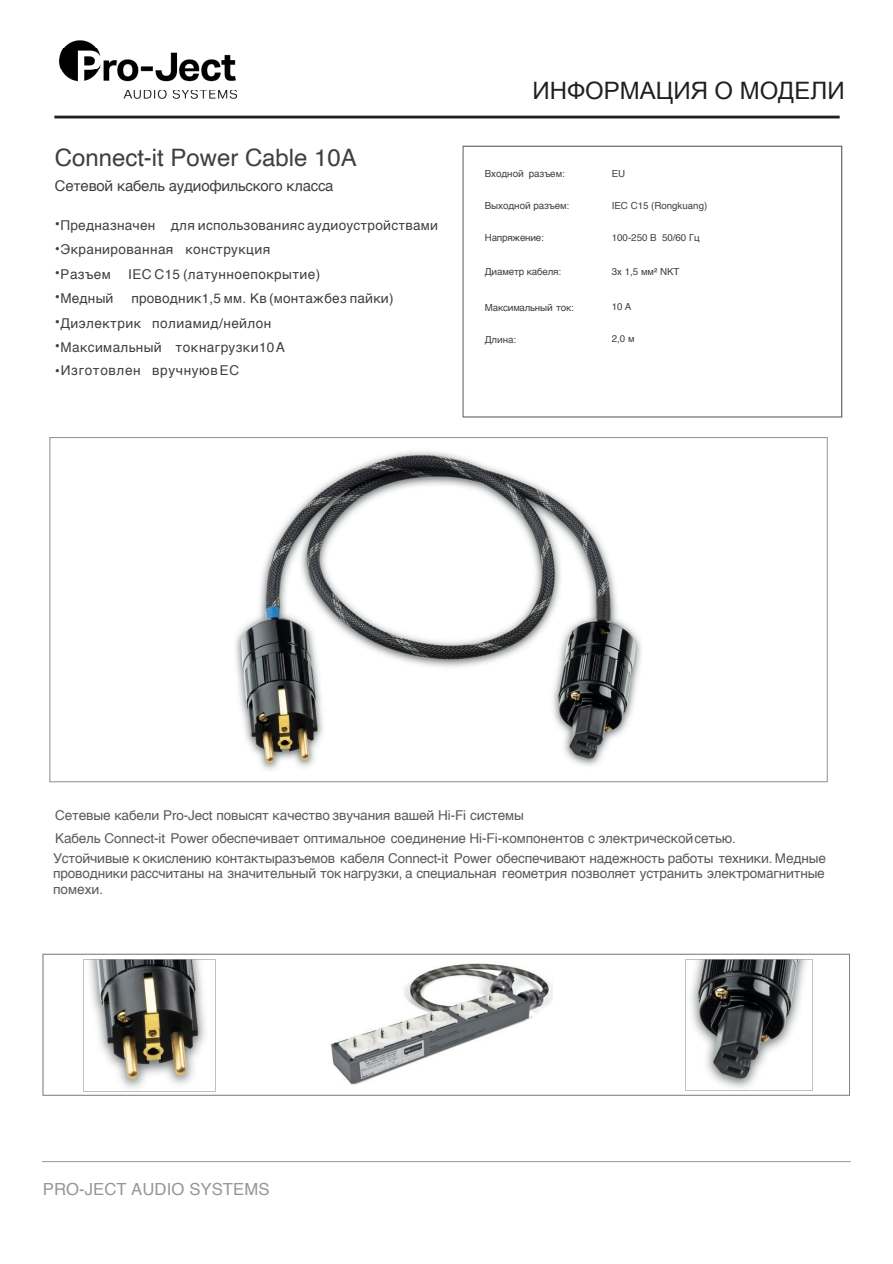
<style>
.page{position:relative;width:893px;height:1264px;background:#fff}
.page>*{position:absolute;margin:0;border:0;box-sizing:border-box;transform-origin:0 0}
.t1{font:24px "Helvetica";color:#3f3f3f}
.t2{font:24px "Arial Unicode MS";color:#231f20}
.t3{font:16.65px "Helvetica";letter-spacing:.005em;color:#969696}
.t4{font:14.85px "Helvetica";letter-spacing:-.015em;color:#3f3f3f}
.t5{font:13.5px/15.1px "Helvetica";letter-spacing:-.01em;color:#595959}
.t6{font:13.5px "Helvetica";letter-spacing:.03em;color:#3f3f3f}
.t7{font:13.5px "Helvetica";letter-spacing:.05em;color:#3f3f3f}
.t8{font:9.75px "Helvetica";letter-spacing:-.005em;color:#3f3f3f}
.s1{font-size:14.85px}
</style>
<div class="page">
<hr style="left:42px;top:1160px;width:808px;height:1px;background:#969696">
<svg style="left:42px;top:953px;width:808px;height:142px"></svg>
<svg style="left:49px;top:437px;width:778px;height:345px"></svg>
<img style="left:330px;top:961px;width:223px;height:123px">
<img style="left:83px;top:958px;width:132px;height:132px">
<img style="left:234px;top:447px;width:408px;height:324px">
<img style="left:685px;top:959px;width:127px;height:130px">
<svg style="left:462px;top:146px;width:380px;height:271px"></svg>
<img style="left:54px;top:40px;width:206px;height:79px">
<hr style="left:54px;top:116px;width:785px;height:2px;background:#231f20">
<h1 class="t1" style="left:55px;top:148px;width:303px">Connect-it Power Cable 10A</h1>
<p class="t4" style="left:55px;top:179px;width:280px">Сетевой кабель аудиофильского класса</p>
<p class="t6" style="left:55px;top:220px;width:384px"><span class="s1">•</span>Предназначен для использования с аудиоустройствами</p>
<p class="t6" style="left:55px;top:244px;width:217px"><span class="s1">•</span>Экранированная конструкция</p>
<p class="t6" style="left:55px;top:268px;width:57px"><span class="s1">•</span>Разъем</p>
<p class="t6" style="left:128px;top:268px;width:194px">IEC C15 (латунное покрытие)</p>
<p class="t6" style="left:55px;top:293px;width:60px"><span class="s1">•</span>Медный</p>
<p class="t6" style="left:131px;top:293px;width:264px">проводник 1,5 мм. Кв (монтаж без пайки)</p>
<p class="t6" style="left:55px;top:317px;width:218px"><span class="s1">•</span>Диэлектрик полиамид/нейлон</p>
<p class="t6" style="left:55px;top:341px;width:231px"><span class="s1">•</span>Максимальный ток нагрузки 10 А</p>
<p class="t7" style="left:55px;top:365px;width:186px"><span class="s1">•</span>Изготовлен вручную в ЕС</p>
<h1 class="t2" style="left:532px;top:81px;width:314px">ИНФОРМАЦИЯ О МОДЕЛИ</h1>
<p class="t8" style="left:485px;top:170px;width:81px">Входной разъем:</p>
<p class="t8" style="left:612px;top:170px;width:15px">EU</p>
<p class="t8" style="left:485px;top:202px;width:86px">Выходной разъем:</p>
<p class="t8" style="left:612px;top:202px;width:97px">IEC C15 (Rongkuang)</p>
<p class="t8" style="left:485px;top:233px;width:61px">Напряжение:</p>
<p class="t8" style="left:612px;top:233px;width:89px">100-250 В 50/60 Гц</p>
<p class="t8" style="left:485px;top:268px;width:78px">Диаметр кабеля:</p>
<p class="t8" style="left:612px;top:268px;width:69px">3x 1,5 мм² NKT</p>
<p class="t8" style="left:485px;top:303px;width:91px">Максимальный ток:</p>
<p class="t8" style="left:612px;top:302px;width:21px">10 A</p>
<p class="t8" style="left:485px;top:335px;width:33px">Длина:</p>
<p class="t8" style="left:612px;top:334px;width:24px">2,0 м</p>
<p class="t5" style="left:55px;top:804px;width:682px;line-height:22.6px">Сетевые кабели Pro-Ject повысят качество звучания вашей Hi-Fi системы<br>Кабель Connect-it Power обеспечивает оптимальное соединение Hi-Fi-компонентов с электрической сетью.</p>
<p class="t5" style="left:53px;top:851px;width:774px;text-align:justify">Устойчивые к окислению контакты разъемов кабеля Connect-it Power обеспечивают надежность работы техники. Медные проводники рассчитаны на значительный ток нагрузки, а специальная геометрия позволяет устранить электромагнитные помехи.</p>
<p class="t3" style="left:43px;top:1182px;width:228px">PRO-JECT AUDIO SYSTEMS</p>
</div>
